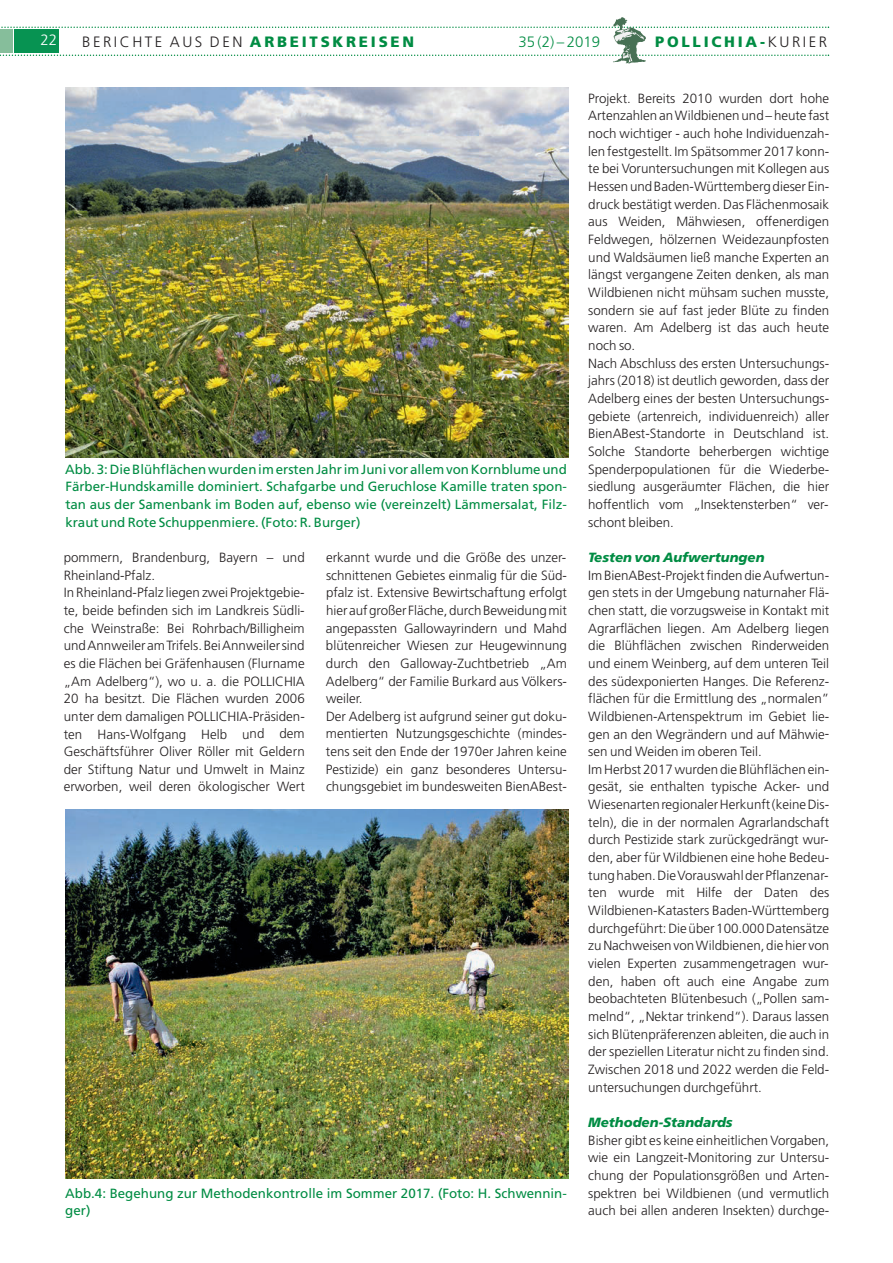
<style>
.page{position:relative;width:893px;height:1263px;background:#fff}
.page>*{position:absolute;margin:0;border:0;box-sizing:border-box;transform-origin:0 0}
.t1{font:300 15px "Frutiger";letter-spacing:.165em;color:#231f20}
.t2{font:900 15px "Frutiger";letter-spacing:.185em;color:#008c43}
.t3{font:300 15px "Frutiger";color:#008c43}
.t4{font:300 15px "Frutiger";color:#fff}
.t5{font:300 13.35px/17.7px "Frutiger CE";color:#231f20}
.t6{font:13.35px/17.7px "Frutiger";color:#008c43;text-align:justify}
.t7{font:italic 900 13.35px "Frutiger";color:#008c43}
.s1{font-weight:900;color:#008c43}
.s2{font-weight:300;color:#231f20}
</style>
<div class="page">
<svg style="left:0;top:17px;width:829px;height:47px"></svg>
<img style="left:65px;top:88px;width:503px;height:370px">
<img style="left:65px;top:809px;width:503px;height:370px">
<p class="t4" style="left:41px;top:34px;width:18px">22</p>
<p class="t1" style="left:82px;top:35px;width:333px">BERICHTE AUS DEN <span class="s1">ARBEITSKREISEN</span></p>
<p class="t3" style="left:518px;top:35px;width:83px">35 (2) – 2019</p>
<p class="t2" style="left:655px;top:33px;width:173px">POLLICHIA-<span class="s2">KURIER</span></p>
<p class="t6" style="left:65px;top:461px;width:503px">Abb. 3: Die Blühflächen wurden im ersten Jahr im Juni vor allem von Kornblume und Färber-Hundskamille dominiert. Schafgarbe und Geruchlose Kamille traten spon&shy;tan aus der Samenbank im Boden auf, ebenso wie (vereinzelt) Lämmersalat, Filz&shy;kraut und Rote Schuppenmiere. (Foto: R. Burger)</p>
<p class="t5" style="left:64px;top:549px;width:243px">pommern, Brandenburg, Bayern – und Rheinland-Pfalz.<br>In Rheinland-Pfalz liegen zwei Projektgebie&shy;te, beide befinden sich im Landkreis Südli&shy;che Weinstraße: Bei Rohrbach/Billigheim und Annweiler am Trifels. Bei Annweiler sind es die Flächen bei Gräfenhausen (Flurname „Am Adelberg“), wo u. a. die POLLICHIA 20 ha besitzt. Die Flächen wurden 2006 unter dem damaligen POLLICHIA-Präsiden&shy;ten Hans-Wolfgang Helb und dem Geschäftsführer Oliver Röller mit Geldern der Stiftung Natur und Umwelt in Mainz erworben, weil deren ökologischer Wert</p>
<p class="t5" style="left:326px;top:549px;width:243px">erkannt wurde und die Größe des unzer&shy;schnittenen Gebietes einmalig für die Süd&shy;pfalz ist. Extensive Bewirtschaftung erfolgt hier auf großer Fläche, durch Beweidung mit angepassten Gallowayrindern und Mahd blütenreicher Wiesen zur Heugewinnung durch den Galloway-Zuchtbetrieb „Am Adelberg“ der Familie Burkard aus Völkers&shy;weiler.<br>Der Adelberg ist aufgrund seiner gut doku&shy;mentierten Nutzungsgeschichte (mindes&shy;tens seit den Ende der 1970er Jahren keine Pestizide) ein ganz besonderes Untersu&shy;chungsgebiet im bundesweiten BienABest-</p>
<p class="t6" style="left:65px;top:1185px;width:503px">Abb.4: Begehung zur Methodenkontrolle im Sommer 2017. (Foto: H. Schwennin&shy;ger)</p>
<p class="t5" style="left:588px;top:90px;width:243px">Projekt. Bereits 2010 wurden dort hohe Artenzahlen an Wildbienen und – heute fast noch wichtiger - auch hohe Individuenzah&shy;len festgestellt. Im Spätsommer 2017 konn&shy;te bei Voruntersuchungen mit Kollegen aus Hessen und Baden-Württemberg dieser Ein&shy;druck bestätigt werden. Das Flächenmosaik aus Weiden, Mähwiesen, offenerdigen Feldwegen, hölzernen Weidezaunpfosten und Waldsäumen ließ manche Experten an längst vergangene Zeiten denken, als man Wildbienen nicht mühsam suchen musste, sondern sie auf fast jeder Blüte zu finden waren. Am Adelberg ist das auch heute noch so.<br>Nach Abschluss des ersten Untersuchungs&shy;jahrs (2018) ist deutlich geworden, dass der Adelberg eines der besten Untersuchungs&shy;gebiete (artenreich, individuenreich) aller BienABest-Standorte in Deutschland ist.<br>Solche Standorte beherbergen wichtige Spenderpopulationen für die Wiederbe&shy;siedlung ausgeräumter Flächen, die hier hoffentlich vom „Insektensterben“ ver&shy;schont bleiben.</p>
<p class="t7" style="left:588px;top:552px;width:178px">Testen von Aufwertungen</p>
<p class="t5" style="left:588px;top:566px;width:243px">Im BienABest-Projekt finden die Aufwertun&shy;gen stets in der Umgebung naturnaher Flä&shy;chen statt, die vorzugsweise in Kontakt mit Agrarflächen liegen. Am Adelberg liegen die Blühflächen zwischen Rinderweiden und einem Weinberg, auf dem unteren Teil des südexponierten Hanges. Die Referenz&shy;flächen für die Ermittlung des „normalen” Wildbienen-Artenspektrum im Gebiet lie&shy;gen an den Wegrändern und auf Mähwie&shy;sen und Weiden im oberen Teil.<br>Im Herbst 2017 wurden die Blühflächen ein&shy;gesät, sie enthalten typische Acker- und Wiesenarten regionaler Herkunft (keine Dis&shy;teln), die in der normalen Agrarlandschaft durch Pestizide stark zurückgedrängt wur&shy;den, aber für Wildbienen eine hohe Bedeu&shy;tung haben. Die Vorauswahl der Pflanzenar&shy;ten wurde mit Hilfe der Daten des Wildbienen-Katasters Baden-Württemberg durchgeführt: Die über 100.000 Datensätze zu Nachweisen von Wildbienen, die hier von vielen Experten zusammengetragen wur&shy;den, haben oft auch eine Angabe zum beobachteten Blütenbesuch („Pollen sam&shy;melnd“, „Nektar trinkend“). Daraus lassen sich Blütenpräferenzen ableiten, die auch in der speziellen Literatur nicht zu finden sind.<br>Zwischen 2018 und 2022 werden die Feld&shy;untersuchungen durchgeführt.</p>
<p class="t7" style="left:588px;top:1117px;width:146px">Methoden-Standards</p>
<p class="t5" style="left:588px;top:1131px;width:243px;text-align:justify">Bisher gibt es keine einheitlichen Vorgaben, wie ein Langzeit-Monitoring zur Untersu&shy;chung der Populationsgrößen und Arten&shy;spektren bei Wildbienen (und vermutlich auch bei allen anderen Insekten) durchge-</p>
</div>
